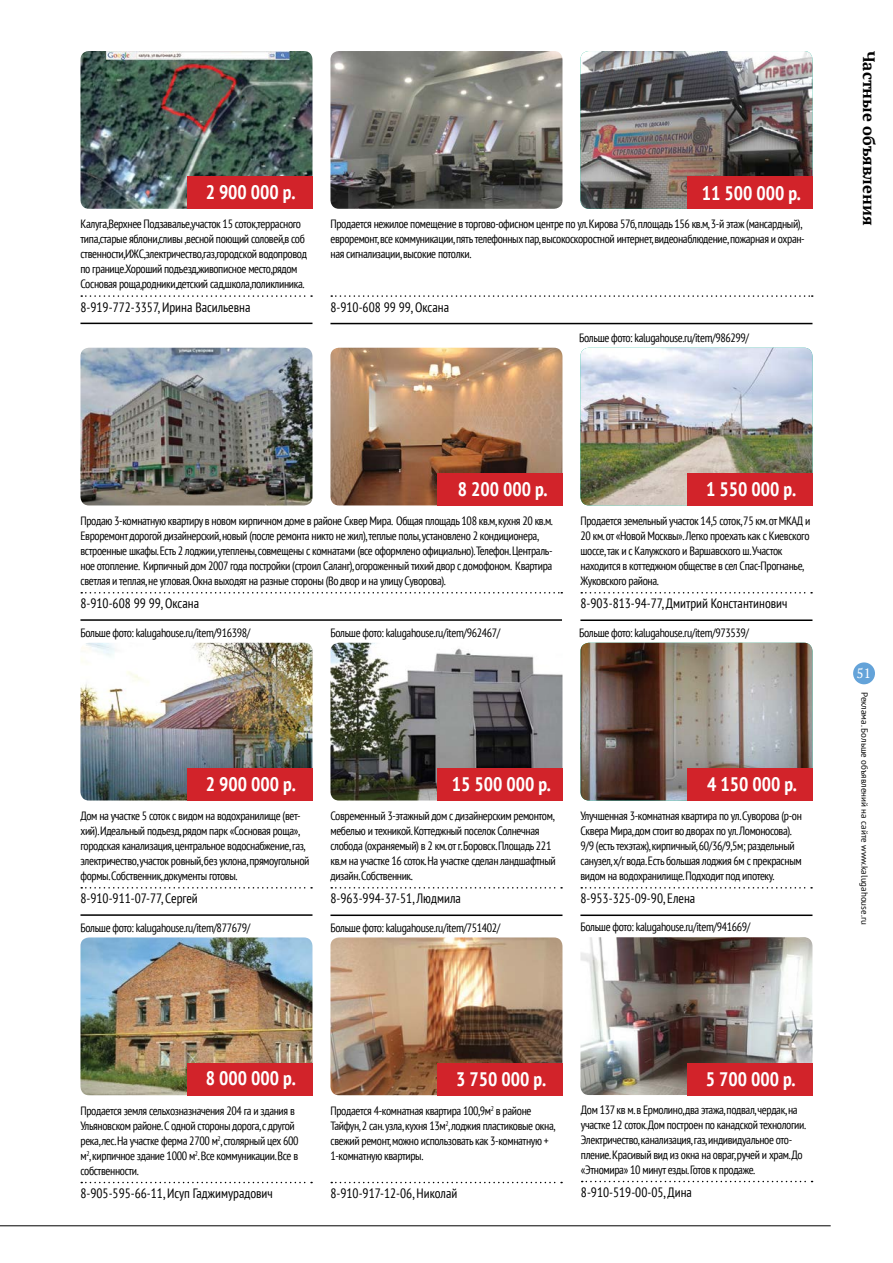
<style>
.page{position:relative;width:893px;height:1263px;background:#fff}
.page>*{position:absolute;margin:0;border:0;box-sizing:border-box;transform-origin:0 0}
.t1{font:700 condensed 19.5px "PT Sans";color:#fff}
.t2{font:700 16.5px "PT Serif";color:#000}
.t3{font:condensed 13.5px "PT Sans";color:#000}
.t4{font:13.5px "PT Serif";color:#fff}
.t5{font:condensed 12px/15px "PT Sans";letter-spacing:-.03em;color:#000}
.t6{font:9px "PT Sans";color:#000}
</style>
<div class="page">
<div style="left:853px;top:662px;width:22px;height:22px;background:#64a3d9;border-radius:50%"></div>
<hr style="left:0;top:1225px;width:831px;height:1px;background:#000">
<img style="left:580px;top:348px;width:232px;height:157px">
<img style="left:580px;top:51px;width:232px;height:158px">
<img style="left:580px;top:643px;width:232px;height:157px">
<img style="left:80px;top:348px;width:232px;height:157px">
<img style="left:80px;top:51px;width:232px;height:158px">
<img style="left:80px;top:643px;width:232px;height:157px">
<img style="left:80px;top:937px;width:232px;height:158px">
<img style="left:330px;top:348px;width:232px;height:157px">
<img style="left:330px;top:51px;width:232px;height:158px">
<img style="left:330px;top:643px;width:232px;height:157px">
<img style="left:330px;top:937px;width:232px;height:158px">
<div style="left:437px;top:473px;width:125px;height:32px;background:#d2232a"></div>
<div style="left:437px;top:768px;width:125px;height:32px;background:#d2232a"></div>
<div style="left:437px;top:1063px;width:125px;height:32px;background:#d2232a"></div>
<div style="left:687px;top:473px;width:125px;height:32px;background:#d2232a"></div>
<div style="left:687px;top:177px;width:125px;height:32px;background:#d2232a"></div>
<div style="left:687px;top:768px;width:125px;height:32px;background:#d2232a"></div>
<div style="left:187px;top:177px;width:125px;height:32px;background:#d2232a"></div>
<div style="left:187px;top:768px;width:125px;height:32px;background:#d2232a"></div>
<div style="left:187px;top:1063px;width:125px;height:32px;background:#d2232a"></div>
<svg style="left:81px;top:592px;width:481px;height:1px"></svg>
<svg style="left:81px;top:295px;width:231px;height:2px"></svg>
<svg style="left:81px;top:887px;width:231px;height:1px"></svg>
<svg style="left:81px;top:1182px;width:231px;height:1px"></svg>
<svg style="left:331px;top:295px;width:482px;height:2px"></svg>
<svg style="left:331px;top:887px;width:231px;height:1px"></svg>
<svg style="left:331px;top:1182px;width:231px;height:1px"></svg>
<svg style="left:581px;top:592px;width:231px;height:1px"></svg>
<svg style="left:581px;top:887px;width:231px;height:1px"></svg>
<hr style="left:80px;top:619px;width:482px;height:2px;background:#000">
<hr style="left:80px;top:323px;width:232px;height:1px;background:#000">
<hr style="left:80px;top:914px;width:232px;height:2px;background:#000">
<hr style="left:330px;top:323px;width:482px;height:1px;background:#000">
<hr style="left:330px;top:914px;width:232px;height:2px;background:#000">
<hr style="left:580px;top:619px;width:232px;height:2px;background:#000">
<hr style="left:580px;top:914px;width:232px;height:2px;background:#000">
<img style="left:580px;top:937px;width:232px;height:158px">
<div style="left:687px;top:1063px;width:125px;height:32px;background:#d2232a"></div>
<svg style="left:582px;top:1181px;width:230px;height:1px"></svg>
<h1 class="t1" style="left:206px;top:179px;width:91px">2 900 000 р.</h1>
<p class="t5" style="left:80px;top:216px;width:228px">Калуга,Верхнее Подзавалье,участок 15 соток,террасного типа,старые яблони,сливы ,весной поющий соловей,в соб ственности,ИЖС,электричество,газ,городской водопровод по границе.Хороший подъезд,живописное место,рядом Сосновая роща,родники,детский сад,школа,поликлиника.</p>
<p class="t3" style="left:80px;top:298px;width:172px">8-919-772-3357, Ирина Васильевна</p>
<h1 class="t1" style="left:702px;top:180px;width:100px">11 500 000 р.</h1>
<p class="t5" style="left:330px;top:216px;width:476px">Продается нежилое помещение в торгово-офисном центре по ул. Кирова 57б, площадь 156 кв.м, 3-й этаж (мансардный), евроремонт, все коммуникации, пять телефонных пар, высокоскоростной интернет, видеонаблюдение, пожарная и охран&shy;ная сигнализации, высокие потолки.</p>
<p class="t3" style="left:330px;top:298px;width:120px">8-910-608 99 99, Оксана</p>
<p class="t5" style="left:579px;top:330px;width:171px">Больше фото: kalugahouse.ru/item/986299/</p>
<h2 class="t2" style="left:880px;top:51px;width:176px;rotate:90deg">Частные объявления</h2>
<h1 class="t1" style="left:458px;top:476px;width:91px">8 200 000 р.</h1>
<h1 class="t1" style="left:706px;top:476px;width:91px">1 550 000 р.</h1>
<p class="t5" style="left:80px;top:513px;width:474px">Продаю 3-комнатную квартиру в новом кирпичном доме в районе Сквер Мира. Общая площадь 108 кв.м, кухня 20 кв.м.<br>Евроремонт дорогой дизайнерский, новый (после ремонта никто не жил), теплые полы, установлено 2 кондиционера, встроенные шкафы. Есть 2 лоджии, утеплены, совмещены с комнатами (все оформлено официально). Телефон. Централь&shy;ное отопление. Кирпичный дом 2007 года постройки (строил Саланг), огороженный тихий двор с домофоном. Квартира светлая и теплая, не угловая. Окна выходят на разные стороны (Во двор и на улицу Суворова).</p>
<p class="t3" style="left:80px;top:595px;width:120px">8-910-608 99 99, Оксана</p>
<p class="t5" style="left:580px;top:513px;width:231px">Продается земельный участок 14,5 соток, 75 км. от МКАД и 20 км. от «Новой Москвы». Легко проехать как с Киевского шоссе, так и с Калужского и Варшавского ш. Участок находится в коттеджном обществе в сел Спас-Прогнанье, Жуковского района.</p>
<p class="t3" style="left:580px;top:595px;width:209px">8-903-813-94-77, Дмитрий Константинович</p>
<p class="t5" style="left:80px;top:625px;width:171px">Больше фото: kalugahouse.ru/item/916398/</p>
<p class="t5" style="left:330px;top:625px;width:171px">Больше фото: kalugahouse.ru/item/962467/</p>
<p class="t5" style="left:579px;top:625px;width:171px">Больше фото: kalugahouse.ru/item/973539/</p>
<p class="t4" style="left:857px;top:664px;width:16px">51</p>
<h1 class="t1" style="left:206px;top:771px;width:91px">2 900 000 р.</h1>
<h1 class="t1" style="left:452px;top:771px;width:100px">15 500 000 р.</h1>
<h1 class="t1" style="left:707px;top:771px;width:91px">4 150 000 р.</h1>
<p class="t5" style="left:80px;top:808px;width:231px">Дом на участке 5 соток с видом на водохранилище (вет&shy;хий). Идеальный подъезд, рядом парк «Сосновая роща», городская канализация, центральное водоснабжение, газ, электричество, участок ровный, без уклона, прямоугольной формы. Собственник, документы готовы.</p>
<p class="t3" style="left:80px;top:890px;width:119px">8-910-911-07-77, Сергей</p>
<p class="t5" style="left:330px;top:808px;width:227px">Современный 3-этажный дом с дизайнерским ремонтом, мебелью и техникой. Коттеджный поселок Солнечная слобода (охраняемый) в 2 км. от г. Боровск. Площадь 221 кв.м на участке 16 соток. На участке сделан ландшафтный дизайн. Собственник.</p>
<p class="t3" style="left:330px;top:890px;width:132px">8-963-994-37-51, Людмила</p>
<p class="t5" style="left:580px;top:808px;width:223px">Улучшенная 3-комнатная квартира по ул. Суворова (р-он Сквера Мира, дом стоит во дворах по ул. Ломоносова).<br>9/9 (есть техэтаж), кирпичный, 60/36/9,5м; раздельный санузел, х/г вода. Есть большая лоджия 6м с прекрасным видом на водохранилище. Подходит под ипотеку.</p>
<p class="t3" style="left:580px;top:890px;width:116px">8-953-325-09-90, Елена</p>
<p class="t5" style="left:80px;top:920px;width:171px">Больше фото: kalugahouse.ru/item/877679/</p>
<p class="t5" style="left:330px;top:920px;width:171px">Больше фото: kalugahouse.ru/item/751402/</p>
<p class="t5" style="left:580px;top:919px;width:171px">Больше фото: kalugahouse.ru/item/941669/</p>
<p class="t6" style="left:870px;top:692px;width:234px;rotate:90deg">Реклама. Больше объявлений на сайте www.kalugahouse.ru</p>
<h1 class="t1" style="left:206px;top:1065px;width:91px">8 000 000 р.</h1>
<p class="t5" style="left:80px;top:1102px;width:220px">Продается земля сельхозназначения 204 га и здания в Ульяновском районе. С одной стороны дорога, с другой река, лес. На участке ферма 2700 м<sup>2</sup>, столярный цех 600 м<sup>2</sup>, кирпичное здание 1000 м<sup>2</sup>. Все коммуникации. Все в собственности.</p>
<p class="t3" style="left:80px;top:1185px;width:194px">8-905-595-66-11, Исуп Гаджимурадович</p>
<h1 class="t1" style="left:456px;top:1066px;width:91px">3 750 000 р.</h1>
<p class="t5" style="left:330px;top:1102px;width:226px">Продается 4-комнатная квартира 100,9м<sup>2</sup> в районе Тайфун, 2 сан. узла, кухня 13м<sup>2</sup>, лоджия пластиковые окна, свежий ремонт, можно использовать как 3-комнатную + 1-комнатную квартиры.</p>
<p class="t3" style="left:330px;top:1185px;width:128px">8-910-917-12-06, Николай</p>
<h1 class="t1" style="left:706px;top:1066px;width:91px">5 700 000 р.</h1>
<p class="t5" style="left:581px;top:1101px;width:226px">Дом 137 кв м. в Ермолино, два этажа, подвал, чердак, на участке 12 соток. Дом построен по канадской технологии.<br>Электричество, канализация, газ, индивидуальное ото&shy;пление. Красивый вид из окна на овраг, ручей и храм. До «Этномира» 10 минут езды. Готов к продаже.</p>
<p class="t3" style="left:581px;top:1184px;width:112px">8-910-519-00-05, Дина</p>
</div>
